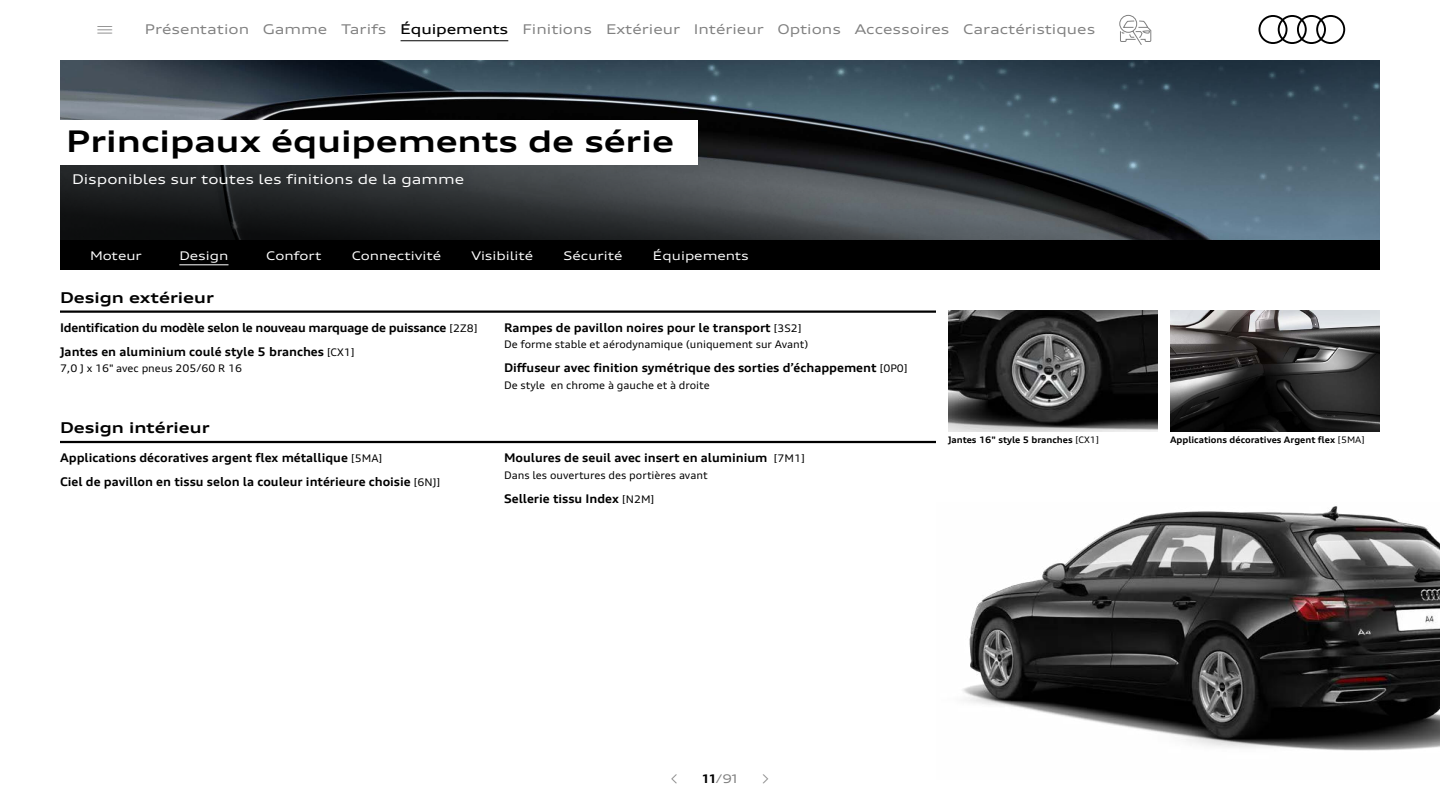
<style>
.page{position:relative;width:1440px;height:810px;background:#fff}
.page>*{position:absolute;margin:0;border:0;box-sizing:border-box;transform-origin:0 0}
.t1{font:700 expanded 30px "Audi Type";color:#000}
.t2{font:700 expanded 15px "Audi Type";color:#000}
.t3{font:13.5px "Audi Type Var";color:#808080}
.t4{font:expanded 13.5px "Audi Type";color:#fff}
.Equipment_name_code{font:700 expanded 12px "Audi Type";color:#000}
.Equipment_detail_note{font:700 expanded 12px "Audi Type";letter-spacing:-.02em;color:#000}
.t5{font:expanded 12px "Audi Type";color:#fff}
.Equipment_detail_note-2{font:700 expanded 12px "Audi Type";color:#000}
.t6{font:expanded 12px "Audi Type";color:#808080}
.Equipment_detail_note-3{font:expanded 10.5px "Audi Type";color:#000}
.t7{font:700 expanded 9px "Audi Type";color:#000}
.s1{font-weight:400;font-size:10.5px}
.s2{font-weight:400}
.s3{font-weight:700;color:#000}
</style>
<div class="page">
<hr style="left:60px;top:310px;width:876px;height:3px;background:#000">
<hr style="left:60px;top:441px;width:876px;height:2px;background:#000">
<div style="left:60px;top:240px;width:1320px;height:30px;background:#000"></div>
<hr style="left:179px;top:264px;width:50px;height:1px;background:#fff">
<img style="left:60px;top:60px;width:1320px;height:30px">
<svg style="left:60px;top:90px;width:1320px;height:150px;background:#39444b"></svg>
<div style="left:52px;top:120px;width:646px;height:45px;background:#fff"></div>
<img style="left:963px;top:506px;width:477px;height:245px">
<img style="left:948px;top:310px;width:210px;height:122px">
<img style="left:1170px;top:310px;width:210px;height:122px">
<svg style="left:1259px;top:15px;width:86px;height:29px"></svg>
<svg style="left:1119px;top:15px;width:33px;height:30px"></svg>
<hr style="left:401px;top:40px;width:107px;height:1px;background:#000">
<p class="t3" style="left:145px;top:21px;width:952px">Présentation Gamme Tarifs Équipements Finitions Extérieur Intérieur Options Accessoires Caractéristiques</p>
<p class="t1" style="left:66px;top:122px;width:609px">Principaux équipements de série</p>
<p class="t4" style="left:72px;top:171px;width:394px">Disponibles sur toutes les finitions de la gamme</p>
<p class="t5" style="left:90px;top:248px;width:53px">Moteur</p>
<p class="t5" style="left:179px;top:248px;width:51px">Design</p>
<p class="t5" style="left:266px;top:248px;width:57px">Confort</p>
<p class="t5" style="left:352px;top:248px;width:91px">Connectivité</p>
<p class="t5" style="left:471px;top:248px;width:63px">Visibilité</p>
<p class="t5" style="left:563px;top:248px;width:61px">Sécurité</p>
<p class="t5" style="left:653px;top:248px;width:98px">Équipements</p>
<p class="t2" style="left:60px;top:288px;width:155px">Design extérieur</p>
<p class="Equipment_detail_note" style="left:60px;top:320px;width:419px">Identification du modèle selon le nouveau marquage de puissance <span class="s1">[2Z8]</span></p>
<p class="Equipment_name_code" style="left:60px;top:344px;width:297px">Jantes en aluminium coulé style 5 branches <span class="s1">[CX1]</span></p>
<p class="Equipment_detail_note-3" style="left:60px;top:362px;width:184px">7,0 J x 16" avec pneus 205/60 R 16</p>
<p class="t2" style="left:60px;top:419px;width:151px">Design intérieur</p>
<p class="Equipment_detail_note-2" style="left:60px;top:450px;width:324px">Applications décoratives argent flex métallique <span class="s1">[5MA]</span></p>
<p class="Equipment_name_code" style="left:60px;top:474px;width:382px">Ciel de pavillon en tissu selon la couleur intérieure choisie <span class="s1">[6NJ]</span></p>
<p class="Equipment_name_code" style="left:504px;top:320px;width:300px">Rampes de pavillon noires pour le transport <span class="s1">[3S2]</span></p>
<p class="Equipment_detail_note-3" style="left:504px;top:338px;width:306px">De forme stable et aérodynamique (uniquement sur Avant)</p>
<p class="Equipment_name_code" style="left:504px;top:360px;width:406px">Diffuseur avec finition symétrique des sorties d’échappement <span class="s1">[0P0]</span></p>
<p class="Equipment_detail_note-3" style="left:504px;top:378px;width:207px">De style en chrome à gauche et à droite</p>
<p class="Equipment_name_code" style="left:504px;top:450px;width:303px">Moulures de seuil avec insert en aluminium <span class="s1">[7M1]</span></p>
<p class="Equipment_detail_note-3" style="left:504px;top:468px;width:205px">Dans les ouvertures des portières avant</p>
<p class="Equipment_name_code" style="left:504px;top:491px;width:152px">Sellerie tissu Index <span class="s1">[N2M]</span></p>
<p class="t7" style="left:948px;top:435px;width:153px">Jantes 16" style 5 branches <span class="s2">[CX1]</span></p>
<p class="t7" style="left:1170px;top:435px;width:196px">Applications décoratives Argent flex <span class="s2">[5MA]</span></p>
<p class="t6" style="left:702px;top:771px;width:37px"><span class="s3">11</span>/91</p>
</div>
